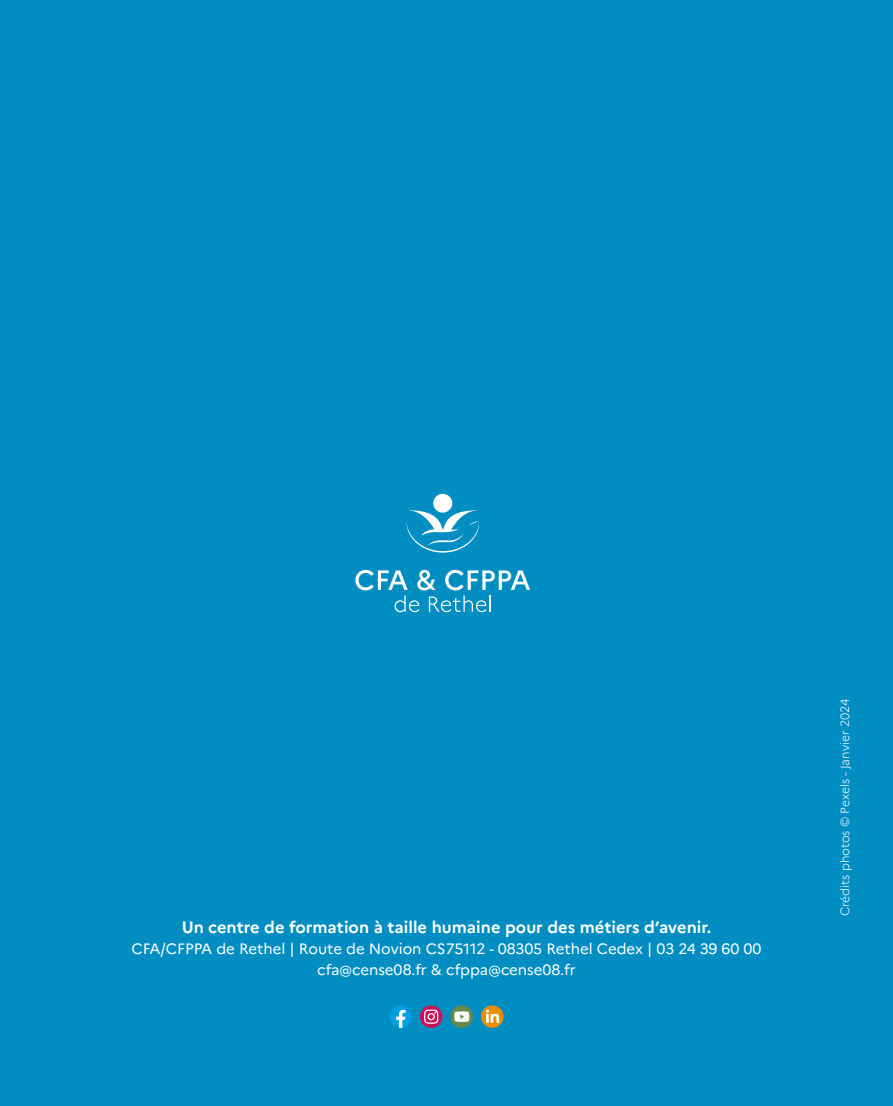
<style>
.page{position:relative;width:893px;height:1106px;background:#008ec2}
.page>*{position:absolute;margin:0;border:0;box-sizing:border-box;transform-origin:0 0}
.t1{font:700 16.5px "Marianne";color:#fff}
.t2{font:15px "Marianne";color:#fff}
.t3{font:300 12px "Marianne";color:#fff}
</style>
<div class="page">
<svg style="left:355px;top:570px;width:175px;height:42px"></svg>
<div style="left:433px;top:494px;width:19px;height:18px;background:#fff;border-radius:50%"></div>
<svg style="left:406px;top:510px;width:73px;height:42px"></svg>
<svg style="left:420px;top:1005px;width:22px;height:22px"></svg>
<svg style="left:424px;top:1009px;width:14px;height:14px"></svg>
<svg style="left:450px;top:1005px;width:23px;height:22px"></svg>
<svg style="left:454px;top:1011px;width:15px;height:10px"></svg>
<svg style="left:389px;top:1005px;width:23px;height:22px"></svg>
<svg style="left:481px;top:1005px;width:23px;height:22px"></svg>
<svg style="left:486px;top:1009px;width:13px;height:13px"></svg>
<p class="t1" style="left:182px;top:914px;width:531px">Un centre de formation à taille humaine pour des métiers d’avenir.</p>
<p class="t2" style="left:131px;top:936px;width:632px">CFA/CFPPA de Rethel | Route de Novion CS75112 - 08305 Rethel Cedex | 03 24 39 60 00</p>
<p class="t2" style="left:317px;top:957px;width:260px">cfa@cense08.fr &amp; cfppa@cense08.fr</p>
<p class="t3" style="left:836px;top:916px;width:219px;rotate:-90deg">Crédits photos © Pexels - Janvier 2024</p>
</div>
